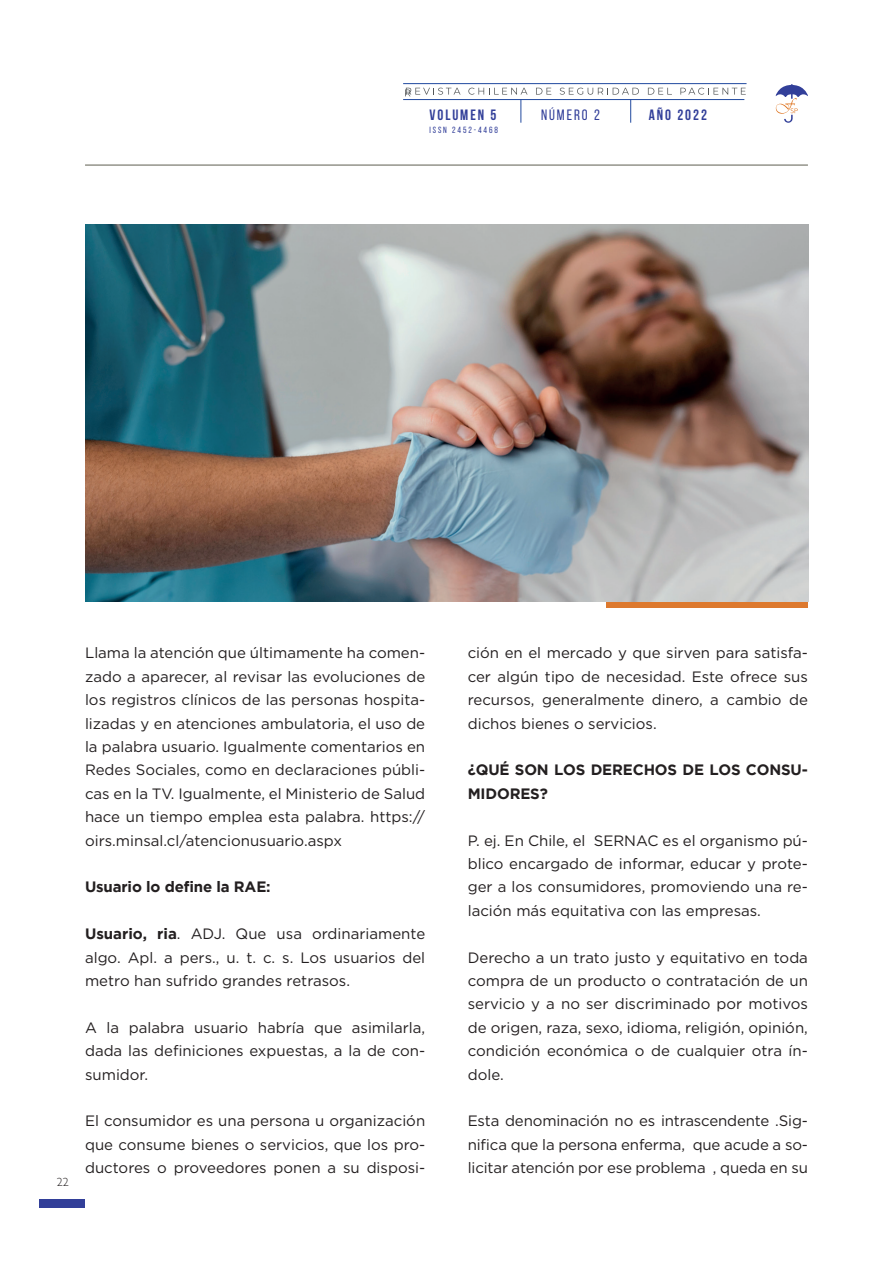
<style>
.page{position:relative;width:893px;height:1263px;background:#fff}
.page>*{position:absolute;margin:0;border:0;box-sizing:border-box;transform-origin:0 0}
.t1{font:15px/23.4px "Gotham";color:#231f20;text-align:justify}
.t2{font:700 15px/23.4px "Gotham";letter-spacing:-.01em;color:#231f20}
.t3{font:700 15px "Bebas Neue";letter-spacing:.13em;color:#323f99}
.t4{font:15px "Bebas Neue";letter-spacing:.13em;color:#323f99}
.t5{font:300 12px "Gill Sans";color:#231f20}
.t6{font:9px "Bebas Neue";letter-spacing:.21em;color:#323f99}
.s1{font-weight:700}
</style>
<div class="page">
<div style="left:40px;top:1199px;width:45px;height:9px;background:#323f99"></div>
<hr style="left:85px;top:164px;width:723px;height:2px;background:#94948a">
<svg style="left:536px;top:88px;width:15px;height:7px"></svg>
<svg style="left:648px;top:88px;width:24px;height:7px"></svg>
<svg style="left:680px;top:88px;width:66px;height:7px"></svg>
<hr style="left:403px;top:83px;width:343px;height:1px;background:#20499f">
<hr style="left:403px;top:99px;width:341px;height:1px;background:#20499f">
<svg style="left:560px;top:88px;width:79px;height:35px"></svg>
<svg style="left:468px;top:88px;width:59px;height:35px"></svg>
<svg style="left:776px;top:84px;width:32px;height:39px"></svg>
<div style="left:607px;top:600px;width:201px;height:8px;background:#dd792e"></div>
<svg style="left:405px;top:88px;width:56px;height:8px"></svg>
<img style="left:85px;top:224px;width:723px;height:378px">
<p class="t3" style="left:429px;top:107px;width:68px">VOLUMEN 5</p>
<p class="t4" style="left:541px;top:107px;width:60px">NúMERO 2</p>
<p class="t3" style="left:649px;top:107px;width:60px">AÑO 2022</p>
<p class="t6" style="left:429px;top:125px;width:70px">ISSN 2452-4468</p>
<p class="t5" style="left:57px;top:1173px;width:13px">22</p>
<p class="t1" style="left:85px;top:641px;width:342px">Llama la atención que últimamente ha comen&shy;zado a aparecer, al revisar las evoluciones de los registros clínicos de las personas hospita&shy;lizadas y en atenciones ambulatoria, el uso de la palabra usuario. Igualmente comentarios en Redes Sociales, como en declaraciones públi&shy;cas en la TV. Igualmente, el Ministerio de Salud hace un tiempo emplea esta palabra. https:// oirs.minsal.cl/atencionusuario.aspx</p>
<p class="t2" style="left:85px;top:875px;width:187px">Usuario lo define la RAE:</p>
<p class="t1" style="left:85px;top:922px;width:342px"><span class="s1">Usuario, ria</span>. ADJ. Que usa ordinariamente algo. Apl. a pers., u. t. c. s. Los usuarios del metro han sufrido grandes retrasos.</p>
<p class="t1" style="left:85px;top:1015px;width:342px">A la palabra usuario habría que asimilarla, dada las definiciones expuestas, a la de con&shy;sumidor.</p>
<p class="t1" style="left:85px;top:1109px;width:342px">El consumidor es una persona u organización que consume bienes o servicios, que los pro&shy;ductores o proveedores ponen a su disposi-</p>
<p class="t1" style="left:468px;top:641px;width:342px">ción en el mercado y que sirven para satisfa&shy;cer algún tipo de necesidad. Este ofrece sus recursos, generalmente dinero, a cambio de dichos bienes o servicios.</p>
<p class="t2" style="left:468px;top:758px;width:342px">¿QUÉ SON LOS DERECHOS DE LOS CONSU-<br>MIDORES?</p>
<p class="t1" style="left:468px;top:828px;width:342px">P. ej. En Chile, el SERNAC es el organismo pú&shy;blico encargado de informar, educar y prote&shy;ger a los consumidores, promoviendo una re&shy;lación más equitativa con las empresas.</p>
<p class="t1" style="left:468px;top:945px;width:342px">Derecho a un trato justo y equitativo en toda compra de un producto o contratación de un servicio y a no ser discriminado por motivos de origen, raza, sexo, idioma, religión, opinión, condición económica o de cualquier otra ín&shy;dole.</p>
<p class="t1" style="left:468px;top:1109px;width:342px">Esta denominación no es intrascendente .Sig&shy;nifica que la persona enferma, que acude a so&shy;licitar atención por ese problema , queda en su</p>
</div>
